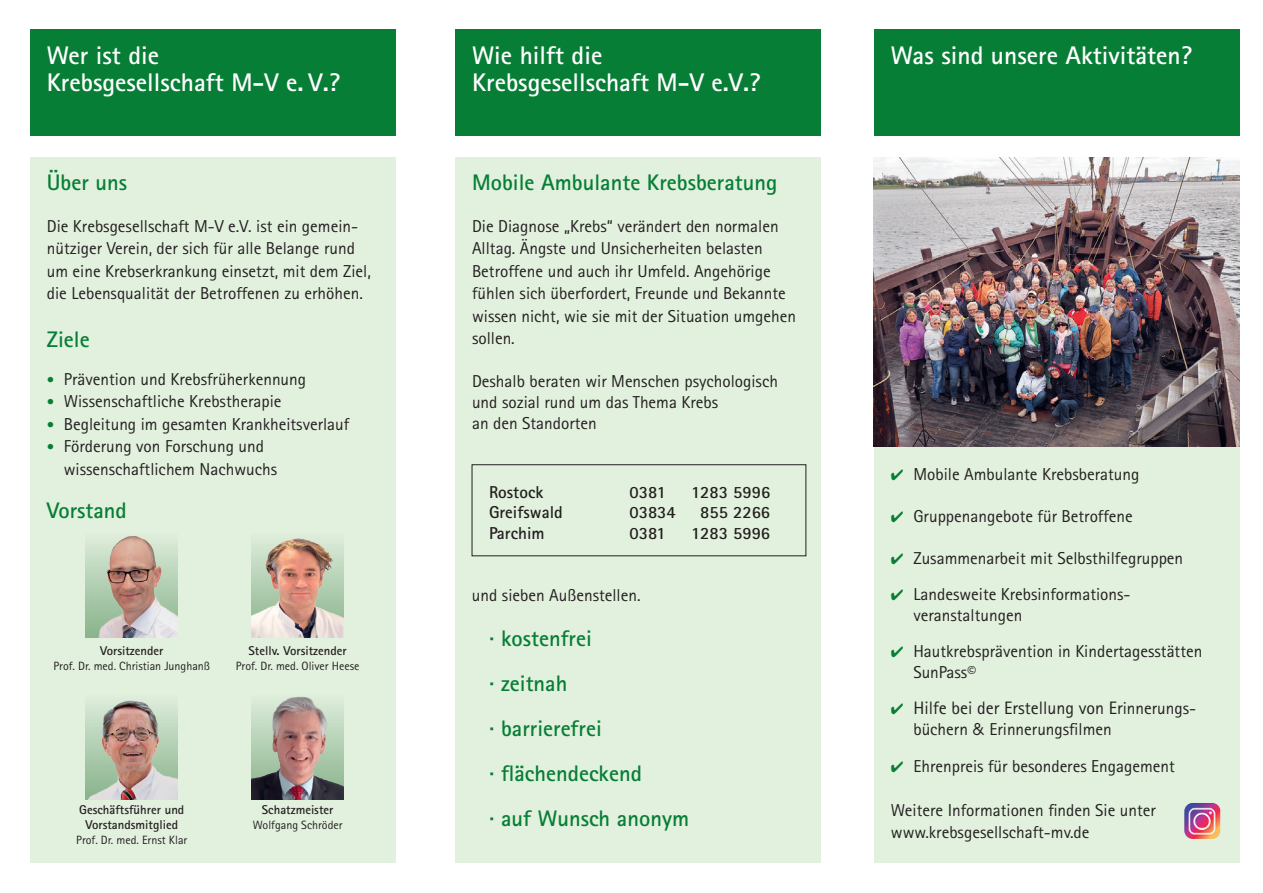
<style>
.page{position:relative;width:1263px;height:893px;background:#fff}
.page>*{position:absolute;margin:0;border:0;box-sizing:border-box;transform-origin:0 0}
.t1{font:700 25.5px/27px "Rotis Sans Serif Std";color:#fff}
.t2{font:700 22.5px/45px "Rotis Sans Serif Std";color:#077e35}
.t3{font:18px "Rotis Sans Serif Std";color:#231f20}
.t4{font:17.25px/22.5px "Rotis Sans Serif Std";color:#231f20}
.t5{font:700 17.25px "Rotis Sans Serif Std";color:#231f20}
.t6{font:700 12.75px/15px "Rotis Sans Serif Std";color:#231f20;text-align:center}
.t7{font:12px "Rotis Sans Serif Std";color:#231f20}
.s1{font-size:15px;color:#077e35}
.s2{color:#077e35}
.s3{font-size:17.25px}
.s4{font-family:"Avant Garde";font-size:15px}
</style>
<div class="page">
<div style="left:455px;top:157px;width:366px;height:706px;background:#e2f0de"></div>
<div style="left:455px;top:30px;width:366px;height:106px;background:#077e35"></div>
<div style="left:874px;top:30px;width:365px;height:106px;background:#077e35"></div>
<div style="left:874px;top:157px;width:365px;height:706px;background:#e2f0de"></div>
<img style="left:874px;top:157px;width:365px;height:289px">
<div style="left:30px;top:30px;width:365px;height:106px;background:#077e35"></div>
<div style="left:30px;top:157px;width:365px;height:706px;background:#e2f0de"></div>
<img style="left:86px;top:536px;width:92px;height:102px">
<img style="left:86px;top:700px;width:92px;height:99px">
<img style="left:252px;top:538px;width:92px;height:100px">
<img style="left:252px;top:696px;width:92px;height:103px">
<div style="left:472px;top:464px;width:334px;height:92px;border:1px solid #231f20"></div>
<img style="left:1184px;top:803px;width:36px;height:36px">
<h1 class="t1" style="left:47px;top:42px;width:295px">Wer ist die<br>Krebsgesellschaft M-V e. V.?</h1>
<h2 class="t2" style="left:47px;top:159px;width:82px">Über uns</h2>
<p class="t4" style="left:47px;top:215px;width:326px">Die Krebsgesellschaft M-V e.V. ist ein gemein&shy;nütziger Verein, der sich für alle Belange rund um eine Krebserkrankung einsetzt, mit dem Ziel, die Lebensqualität der Betroffenen zu erhöhen.</p>
<h2 class="t2" style="left:47px;top:317px;width:44px">Ziele</h2>
<p class="t4" style="left:47px;top:368px;width:261px"><span class="s1">•</span> Prävention und Krebsfrüherkennung</p>
<p class="t4" style="left:47px;top:390px;width:236px"><span class="s1">•</span> Wissenschaftliche Krebstherapie</p>
<p class="t4" style="left:47px;top:413px;width:304px"><span class="s1">•</span> Begleitung im gesamten Krankheitsverlauf</p>
<p class="t4" style="left:64px;top:435px;width:215px;text-indent:-17px"><span class="s1">•</span> Förderung von Forschung und wissenschaftlichem Nachwuchs</p>
<h2 class="t2" style="left:47px;top:488px;width:82px">Vorstand</h2>
<p class="t6" style="left:100px;top:643px;width:65px">Vorsitzender</p>
<p class="t7" style="left:53px;top:659px;width:158px">Prof. Dr. med. Christian Junghanß</p>
<p class="t6" style="left:249px;top:643px;width:100px">Stellv. Vorsitzender</p>
<p class="t7" style="left:236px;top:659px;width:125px">Prof. Dr. med. Oliver Heese</p>
<p class="t6" style="left:79px;top:802px;width:107px">Geschäftsführer und<br>Vorstandsmitglied</p>
<p class="t7" style="left:76px;top:833px;width:113px">Prof. Dr. med. Ernst Klar</p>
<p class="t6" style="left:262px;top:802px;width:73px">Schatzmeister</p>
<p class="t7" style="left:253px;top:818px;width:91px">Wolfgang Schröder</p>
<h1 class="t1" style="left:472px;top:42px;width:290px">Wie hilft die<br>Krebsgesellschaft M-V e.V.?</h1>
<h2 class="t2" style="left:472px;top:159px;width:307px">Mobile Ambulante Krebsberatung</h2>
<p class="t4" style="left:472px;top:215px;width:326px">Die Diagnose „Krebs“ verändert den normalen Alltag. Ängste und Unsicherheiten belasten Betroffene und auch ihr Umfeld. Angehörige fühlen sich überfordert, Freunde und Bekannte wissen nicht, wie sie mit der Situation umgehen sollen.</p>
<p class="t4" style="left:472px;top:371px;width:307px;line-height:20.7px">Deshalb beraten wir Menschen psychologisch und sozial rund um das Thema Krebs<br>an den Standorten</p>
<p class="t5" style="left:489px;top:481px;width:56px">Rostock</p>
<p class="t5" style="left:629px;top:481px;width:38px">0381</p>
<p class="t5" style="left:691px;top:481px;width:81px">1283 5996</p>
<p class="t5" style="left:489px;top:501px;width:75px">Greifswald</p>
<p class="t5" style="left:629px;top:501px;width:48px">03834</p>
<p class="t5" style="left:700px;top:501px;width:71px">855 2266</p>
<p class="t5" style="left:489px;top:522px;width:57px">Parchim</p>
<p class="t5" style="left:629px;top:522px;width:38px">0381</p>
<p class="t5" style="left:691px;top:522px;width:81px">1283 5996</p>
<p class="t4" style="left:472px;top:584px;width:170px">und sieben Außenstellen.</p>
<h2 class="t2" style="left:489px;top:615px;width:202px">· kostenfrei<br>· zeitnah<br>· barrierefrei<br>· flächendeckend<br>· auf Wunsch anonym</h2>
<h1 class="t1" style="left:891px;top:42px;width:303px">Was sind unsere Aktivitäten?</h1>
<p class="t4" style="left:891px;top:463px;width:250px"><span class="s2">✔</span> Mobile Ambulante Krebsberatung</p>
<p class="t4" style="left:891px;top:505px;width:243px"><span class="s2">✔</span> Gruppenangebote für Betroffene</p>
<p class="t4" style="left:891px;top:547px;width:294px"><span class="s2">✔</span> Zusammenarbeit mit Selbsthilfegruppen</p>
<p class="t4" style="left:913px;top:583px;width:219px;line-height:21px;text-indent:-22px"><span class="s2">✔</span> Landesweite Krebsinformations&shy;veranstaltungen</p>
<p class="t4" style="left:913px;top:640px;width:290px;line-height:21px;text-indent:-22px"><span class="s2">✔</span> Hautkrebsprävention in Kindertagesstätten<br>SunPass©</p>
<p class="t3" style="left:891px;top:697px;width:307px"><span class="s2">✔</span> Hilfe bei der Erstellung von Er<span class="s3">innerungs-</span></p>
<p class="t4" style="left:913px;top:718px;width:200px">büchern <span class="s4">&amp;</span> Erinnerungsfilmen</p>
<p class="t4" style="left:891px;top:755px;width:286px"><span class="s2">✔</span> Ehrenpreis für besonderes Engagement</p>
<p class="t4" style="left:891px;top:799px;width:267px">Weitere Informationen finden Sie unter www.krebsgesellschaft-mv.de</p>
</div>
